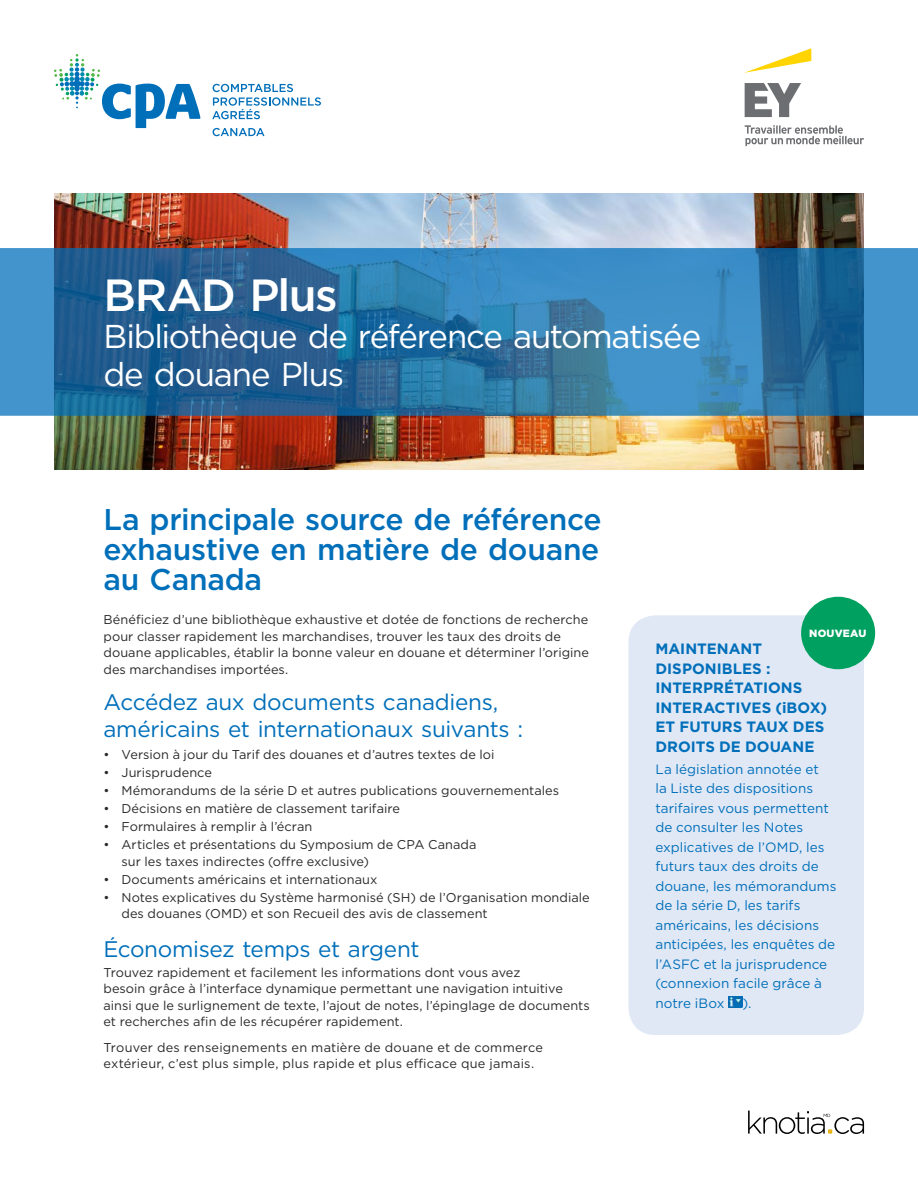
<style>
.page{position:relative;width:918px;height:1188px;background:#fff}
.page>*{position:absolute;margin:0;border:0;box-sizing:border-box;transform-origin:0 0}
.t1{font:500 45px "Gotham";letter-spacing:-.035em;color:#fff}
.t2{font:33px/37.5px "Gotham";letter-spacing:-.035em;color:#fff}
.t3{font:500 30px/30px "Gotham";letter-spacing:-.01em;color:#006fba;text-align:justify}
.t4{font:22.5px/27px "Gotham";letter-spacing:-.015em;color:#006fba}
.t5{font:700 15px/19.5px "Gotham";color:#006fba}
.t6{font:13.5px/19.5px "Gotham";color:#006fba}
.t7{font:12.75px/16.5px "Gotham";letter-spacing:.005em;color:#292829}
.t8{font:900 10.5px "Gotham";letter-spacing:.02em;color:#fff}
</style>
<div class="page">
<svg style="left:212px;top:84px;width:109px;height:35px"></svg>
<svg style="left:54px;top:54px;width:146px;height:74px"></svg>
<svg style="left:213px;top:128px;width:52px;height:8px"></svg>
<svg style="left:748px;top:1111px;width:116px;height:23px"></svg>
<svg style="left:745px;top:83px;width:119px;height:63px"></svg>
<svg style="left:744px;top:48px;width:67px;height:25px"></svg>
<img style="left:54px;top:194px;width:810px;height:275px">
<div style="left:628px;top:615px;width:236px;height:420px;background:#e1e8f5;border-radius:27px"></div>
<img style="left:728px;top:997px;width:15px;height:11px">
<div style="left:801px;top:597px;width:74px;height:72px;background:#00a160;border-radius:50%"></div>
<svg style="left:0;top:248px;width:918px;height:168px;background:#2e75a7"></svg>
<h1 class="t1" style="left:104px;top:265px;width:236px">BRAD Plus</h1>
<h2 class="t2" style="left:104px;top:317px;width:599px">Bibliothèque de référence automatisée de douane Plus</h2>
<h3 class="t3" style="left:104px;top:504px;width:500px">La principale source de référence exhaustive en matière de douane au Canada</h3>
<p class="t7" style="left:104px;top:611px;width:487px">Bénéficiez d’une bibliothèque exhaustive et dotée de fonctions de recherche pour classer rapidement les marchandises, trouver les taux des droits de douane applicables, établir la bonne valeur en douane et déterminer l’origine des marchandises importées.</p>
<h3 class="t4" style="left:104px;top:688px;width:421px">Accédez aux documents canadiens, américains et internationaux suivants :</h3>
<p class="t7" style="left:104px;top:746px;width:392px">• Version à jour du Tarif des douanes et d’autres textes de loi</p>
<p class="t7" style="left:104px;top:764px;width:110px">• Jurisprudence</p>
<p class="t7" style="left:104px;top:782px;width:457px">• Mémorandums de la série D et autres publications gouvernementales</p>
<p class="t7" style="left:104px;top:800px;width:298px">• Décisions en matière de classement tarifaire</p>
<p class="t7" style="left:104px;top:818px;width:210px">• Formulaires à remplir à l’écran</p>
<p class="t7" style="left:122px;top:836px;width:357px;text-indent:-18px">• Articles et présentations du Symposium de CPA Canada sur les taxes indirectes (offre exclusive)</p>
<p class="t7" style="left:104px;top:871px;width:275px">• Documents américains et internationaux</p>
<p class="t7" style="left:122px;top:889px;width:470px;text-indent:-18px">• Notes explicatives du Système harmonisé (SH) de l’Organisation mondiale des douanes (OMD) et son Recueil des avis de classement</p>
<h3 class="t4" style="left:104px;top:935px;width:317px">Économisez temps et argent</h3>
<p class="t7" style="left:104px;top:964px;width:488px">Trouvez rapidement et facilement les informations dont vous avez<br>besoin grâce à l’interface dynamique permettant une navigation intuitive ainsi que le surlignement de texte, l’ajout de notes, l’épinglage de documents et recherches afin de les récupérer rapidement.</p>
<p class="t7" style="left:104px;top:1039px;width:441px">Trouver des renseignements en matière de douane et de commerce extérieur, c’est plus simple, plus rapide et plus efficace que jamais.</p>
<p class="t8" style="left:809px;top:626px;width:59px">NOUVEAU</p>
<p class="t5" style="left:656px;top:639px;width:173px">MAINTENANT<br>DISPONIBLES :<br>INTERPRÉTATIONS<br>INTERACTIVES (iBOX)<br>ET FUTURS TAUX DES<br>DROITS DE DOUANE</p>
<p class="t6" style="left:656px;top:759px;width:182px">La législation annotée et<br>la Liste des dispositions tarifaires vous permettent de consulter les Notes explicatives de l’OMD, les futurs taux des droits de douane, les mémorandums de la série D, les tarifs américains, les décisions anticipées, les enquêtes de l’ASFC et la jurisprudence (connexion facile grâce à notre iBox</p>
<p class="t6" style="left:743px;top:993px;width:11px">).</p>
</div>
